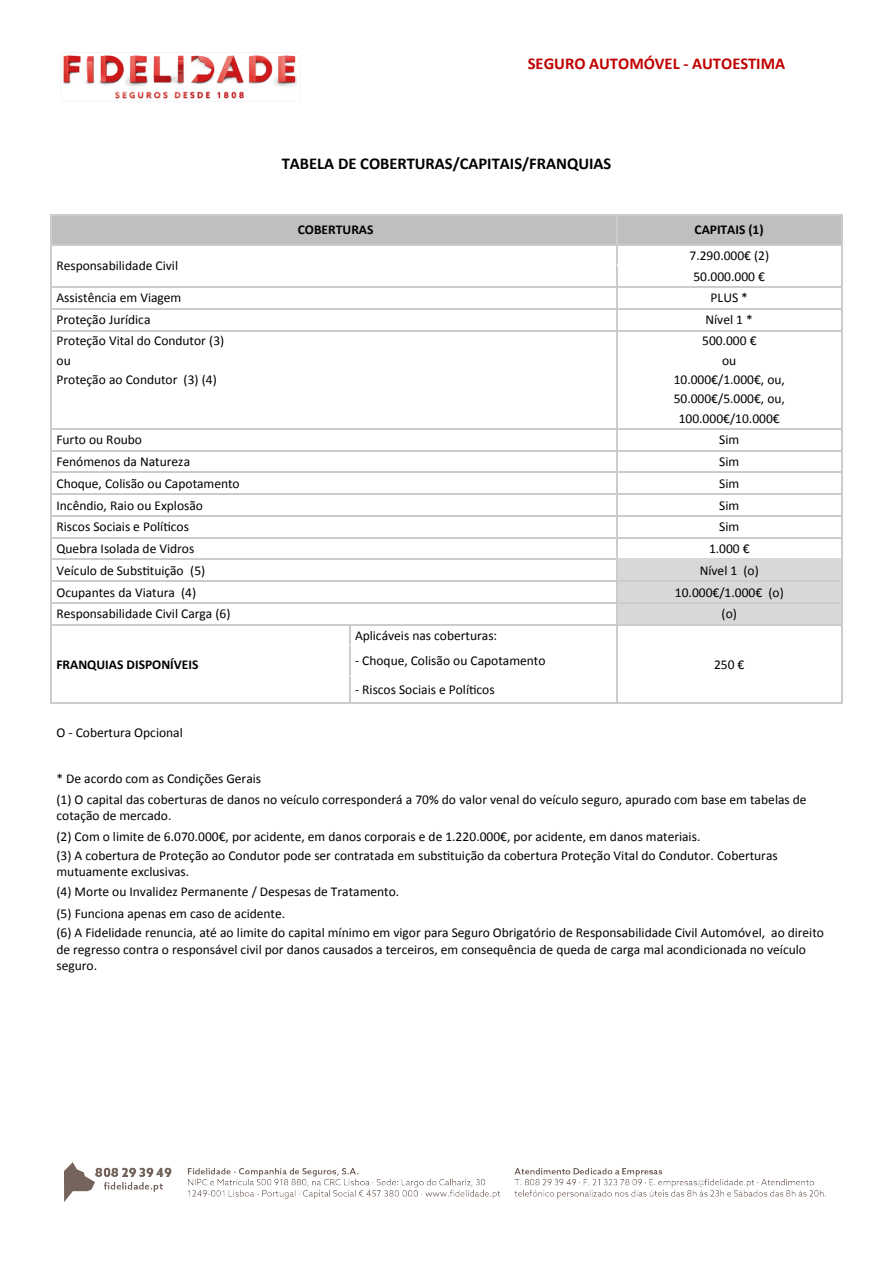
<style>
.page{position:relative;width:893px;height:1263px;background:#fff}
.page>*{position:absolute;margin:0;border:0;box-sizing:border-box;transform-origin:0 0}
.t1{font:700 16.5px "Calibri";color:#000}
.t2{font:700 16.5px "Calibri";color:#c00000}
.t3{font:13.5px/16.5px "Calibri";color:#000}
.t4{font:700 13.5px "Calibri";color:#000}
</style>
<div class="page">
<div style="left:52px;top:216px;width:564px;height:28px;background:#bfbfbf"></div>
<div style="left:617px;top:216px;width:224px;height:28px;background:#bfbfbf"></div>
<hr style="left:52px;top:214px;width:564px;height:2px;background:#ccc">
<hr style="left:618px;top:214px;width:223px;height:2px;background:#ccc">
<hr style="left:616px;top:216px;width:2px;height:28px;background:#ccc">
<hr style="left:841px;top:216px;width:2px;height:28px;background:#ccc">
<hr style="left:52px;top:244px;width:564px;height:1px;background:#ccc">
<hr style="left:618px;top:244px;width:223px;height:1px;background:#ccc">
<hr style="left:616px;top:245px;width:2px;height:20px;background:#ccc">
<hr style="left:841px;top:245px;width:2px;height:20px;background:#ccc">
<hr style="left:616px;top:266px;width:2px;height:20px;background:#ccc">
<hr style="left:841px;top:266px;width:2px;height:20px;background:#ccc">
<hr style="left:52px;top:286px;width:564px;height:2px;background:#ccc">
<hr style="left:618px;top:286px;width:223px;height:2px;background:#ccc">
<hr style="left:616px;top:288px;width:2px;height:20px;background:#ccc">
<hr style="left:841px;top:288px;width:2px;height:20px;background:#ccc">
<hr style="left:52px;top:308px;width:564px;height:1px;background:#ccc">
<hr style="left:618px;top:308px;width:223px;height:1px;background:#ccc">
<hr style="left:616px;top:309px;width:2px;height:21px;background:#ccc">
<hr style="left:841px;top:309px;width:2px;height:21px;background:#ccc">
<hr style="left:52px;top:330px;width:564px;height:1px;background:#ccc">
<hr style="left:618px;top:330px;width:223px;height:1px;background:#ccc">
<svg style="left:616px;top:330px;width:2px;height:20px"></svg>
<svg style="left:841px;top:330px;width:2px;height:20px"></svg>
<hr style="left:616px;top:350px;width:2px;height:20px;background:#ccc">
<hr style="left:841px;top:350px;width:2px;height:20px;background:#ccc">
<svg style="left:616px;top:370px;width:2px;height:38px"></svg>
<svg style="left:841px;top:370px;width:2px;height:38px"></svg>
<hr style="left:616px;top:408px;width:2px;height:20px;background:#ccc">
<hr style="left:841px;top:408px;width:2px;height:20px;background:#ccc">
<hr style="left:52px;top:428px;width:564px;height:2px;background:#ccc">
<hr style="left:618px;top:428px;width:223px;height:2px;background:#ccc">
<hr style="left:616px;top:430px;width:2px;height:20px;background:#ccc">
<hr style="left:841px;top:430px;width:2px;height:20px;background:#ccc">
<hr style="left:52px;top:450px;width:564px;height:1px;background:#ccc">
<hr style="left:618px;top:450px;width:223px;height:1px;background:#ccc">
<hr style="left:616px;top:451px;width:2px;height:21px;background:#ccc">
<hr style="left:841px;top:451px;width:2px;height:21px;background:#ccc">
<hr style="left:52px;top:472px;width:564px;height:1px;background:#ccc">
<hr style="left:618px;top:472px;width:223px;height:1px;background:#ccc">
<hr style="left:616px;top:473px;width:2px;height:20px;background:#ccc">
<hr style="left:841px;top:473px;width:2px;height:20px;background:#ccc">
<hr style="left:52px;top:493px;width:564px;height:2px;background:#ccc">
<hr style="left:618px;top:493px;width:223px;height:2px;background:#ccc">
<hr style="left:616px;top:495px;width:2px;height:20px;background:#ccc">
<hr style="left:841px;top:495px;width:2px;height:20px;background:#ccc">
<hr style="left:52px;top:515px;width:564px;height:1px;background:#ccc">
<hr style="left:618px;top:515px;width:223px;height:1px;background:#ccc">
<hr style="left:616px;top:516px;width:2px;height:21px;background:#ccc">
<hr style="left:841px;top:516px;width:2px;height:21px;background:#ccc">
<hr style="left:52px;top:537px;width:564px;height:1px;background:#ccc">
<hr style="left:618px;top:537px;width:223px;height:1px;background:#ccc">
<hr style="left:616px;top:538px;width:2px;height:21px;background:#ccc">
<hr style="left:841px;top:538px;width:2px;height:21px;background:#ccc">
<div style="left:617px;top:560px;width:224px;height:20px;background:#d8d8d8"></div>
<hr style="left:52px;top:559px;width:564px;height:1px;background:#ccc">
<hr style="left:618px;top:559px;width:223px;height:1px;background:#d8d8d8">
<hr style="left:616px;top:560px;width:2px;height:20px;background:#ccc">
<hr style="left:841px;top:560px;width:2px;height:20px;background:#ccc">
<div style="left:617px;top:582px;width:224px;height:20px;background:#d8d8d8"></div>
<hr style="left:52px;top:580px;width:564px;height:2px;background:#ccc">
<hr style="left:618px;top:580px;width:223px;height:2px;background:#ccc">
<hr style="left:616px;top:582px;width:2px;height:20px;background:#ccc">
<hr style="left:841px;top:582px;width:2px;height:20px;background:#ccc">
<div style="left:617px;top:604px;width:224px;height:20px;background:#d8d8d8"></div>
<hr style="left:52px;top:602px;width:564px;height:2px;background:#ccc">
<hr style="left:618px;top:602px;width:223px;height:2px;background:#ccc">
<hr style="left:616px;top:604px;width:2px;height:20px;background:#ccc">
<hr style="left:841px;top:604px;width:2px;height:20px;background:#ccc">
<hr style="left:52px;top:624px;width:297px;height:1px;background:#ccc">
<hr style="left:351px;top:624px;width:265px;height:1px;background:#ccc">
<hr style="left:618px;top:624px;width:223px;height:1px;background:#ccc">
<hr style="left:349px;top:625px;width:2px;height:20px;background:#ccc">
<hr style="left:616px;top:625px;width:2px;height:20px;background:#ccc">
<hr style="left:841px;top:625px;width:2px;height:20px;background:#ccc">
<hr style="left:349px;top:646px;width:2px;height:29px;background:#ccc">
<hr style="left:616px;top:646px;width:2px;height:29px;background:#ccc">
<hr style="left:841px;top:646px;width:2px;height:29px;background:#ccc">
<hr style="left:349px;top:677px;width:2px;height:26px;background:#ccc">
<hr style="left:616px;top:677px;width:2px;height:26px;background:#ccc">
<hr style="left:841px;top:677px;width:2px;height:26px;background:#ccc">
<svg style="left:51px;top:214px;width:2px;height:490px"></svg>
<hr style="left:53px;top:703px;width:296px;height:1px;background:#ccc">
<hr style="left:352px;top:703px;width:264px;height:1px;background:#ccc">
<hr style="left:619px;top:703px;width:222px;height:1px;background:#ccc">
<img style="left:62px;top:52px;width:237px;height:47px">
<img style="left:64px;top:1162px;width:762px;height:40px">
<p class="t2" style="left:528px;top:51px;width:259px">SEGURO AUTOMÓVEL - AUTOESTIMA</p>
<p class="t1" style="left:282px;top:152px;width:331px">TABELA DE COBERTURAS/CAPITAIS/FRANQUIAS</p>
<p class="t4" style="left:298px;top:220px;width:77px">COBERTURAS</p>
<p class="t4" style="left:695px;top:220px;width:71px">CAPITAIS (1)</p>
<p class="t3" style="left:57px;top:257px;width:123px">Responsabilidade Civil</p>
<p class="t3" style="left:690px;top:244px;width:81px;line-height:21.3px">7.290.000€ (2)<br>50.000.000 €</p>
<p class="t3" style="left:57px;top:289px;width:126px">Assistência em Viagem</p>
<p class="t3" style="left:711px;top:289px;width:39px">PLUS *</p>
<p class="t3" style="left:57px;top:311px;width:95px">Proteção Jurídica</p>
<p class="t3" style="left:706px;top:311px;width:49px">Nível 1 *</p>
<p class="t3" style="left:57px;top:332px;width:169px">Proteção Vital do Condutor (3)</p>
<p class="t3" style="left:702px;top:332px;width:56px">500.000 €</p>
<p class="t3" style="left:57px;top:351px;width:16px">ou</p>
<p class="t3" style="left:722px;top:351px;width:16px">ou</p>
<p class="t3" style="left:57px;top:370px;width:162px">Proteção ao Condutor (3) (4)</p>
<p class="t3" style="left:674px;top:369px;width:113px;line-height:19.5px;text-align:center">10.000€/1.000€, ou,<br>50.000€/5.000€, ou,<br>100.000€/10.000€</p>
<p class="t3" style="left:57px;top:431px;width:87px">Furto ou Roubo</p>
<p class="t3" style="left:719px;top:431px;width:21px">Sim</p>
<p class="t3" style="left:57px;top:453px;width:135px">Fenómenos da Natureza</p>
<p class="t3" style="left:719px;top:453px;width:21px">Sim</p>
<p class="t3" style="left:57px;top:475px;width:185px">Choque, Colisão ou Capotamento</p>
<p class="t3" style="left:719px;top:475px;width:21px">Sim</p>
<p class="t3" style="left:57px;top:496px;width:148px">Incêndio, Raio ou Explosão</p>
<p class="t3" style="left:719px;top:496px;width:21px">Sim</p>
<p class="t3" style="left:57px;top:518px;width:134px">Riscos Sociais e Políticos</p>
<p class="t3" style="left:719px;top:518px;width:21px">Sim</p>
<p class="t3" style="left:57px;top:540px;width:139px">Quebra Isolada de Vidros</p>
<p class="t3" style="left:709px;top:540px;width:42px">1.000 €</p>
<p class="t3" style="left:57px;top:561px;width:150px">Veículo de Substituição (5)</p>
<p class="t3" style="left:700px;top:561px;width:60px">Nível 1 (o)</p>
<p class="t3" style="left:57px;top:583px;width:141px">Ocupantes da Viatura (4)</p>
<p class="t3" style="left:675px;top:583px;width:110px">10.000€/1.000€ (o)</p>
<p class="t3" style="left:57px;top:605px;width:176px">Responsabilidade Civil Carga (6)</p>
<p class="t3" style="left:722px;top:605px;width:17px">(o)</p>
<p class="t4" style="left:57px;top:655px;width:143px">FRANQUIAS DISPONÍVEIS</p>
<p class="t3" style="left:355px;top:626px;width:144px">Aplicáveis nas coberturas:</p>
<p class="t3" style="left:355px;top:652px;width:192px">- Choque, Colisão ou Capotamento</p>
<p class="t3" style="left:714px;top:655px;width:32px">250 €</p>
<p class="t3" style="left:355px;top:681px;width:141px">- Riscos Sociais e Políticos</p>
<p class="t3" style="left:57px;top:724px;width:128px">O - Cobertura Opcional</p>
<p class="t3" style="left:57px;top:767px;width:752px;line-height:21px">* De acordo com as Condições Gerais<br>(1) O capital das coberturas de danos no veículo corresponderá a 70% do valor venal do veículo seguro, apurado com base em tabelas de</p>
<p class="t3" style="left:57px;top:805px;width:645px;line-height:20.5px">cotação de mercado.<br>(2) Com o limite de 6.070.000€, por acidente, em danos corporais e de 1.220.000€, por acidente, em danos materiais.</p>
<p class="t3" style="left:57px;top:846px;width:723px">(3) A cobertura de Proteção ao Condutor pode ser contratada em substituição da cobertura Proteção Vital do Condutor. Coberturas mutuamente exclusivas.</p>
<p class="t3" style="left:57px;top:880px;width:344px;line-height:21.8px">(4) Morte ou Invalidez Permanente / Despesas de Tratamento. (5) Funciona apenas em caso de acidente.</p>
<p class="t3" style="left:57px;top:924px;width:769px">(6) A Fidelidade renuncia, até ao limite do capital mínimo em vigor para Seguro Obrigatório de Responsabilidade Civil Automóvel, ao direito de regresso contra o responsável civil por danos causados a terceiros, em consequência de queda de carga mal acondicionada no veículo seguro.</p>
</div>
